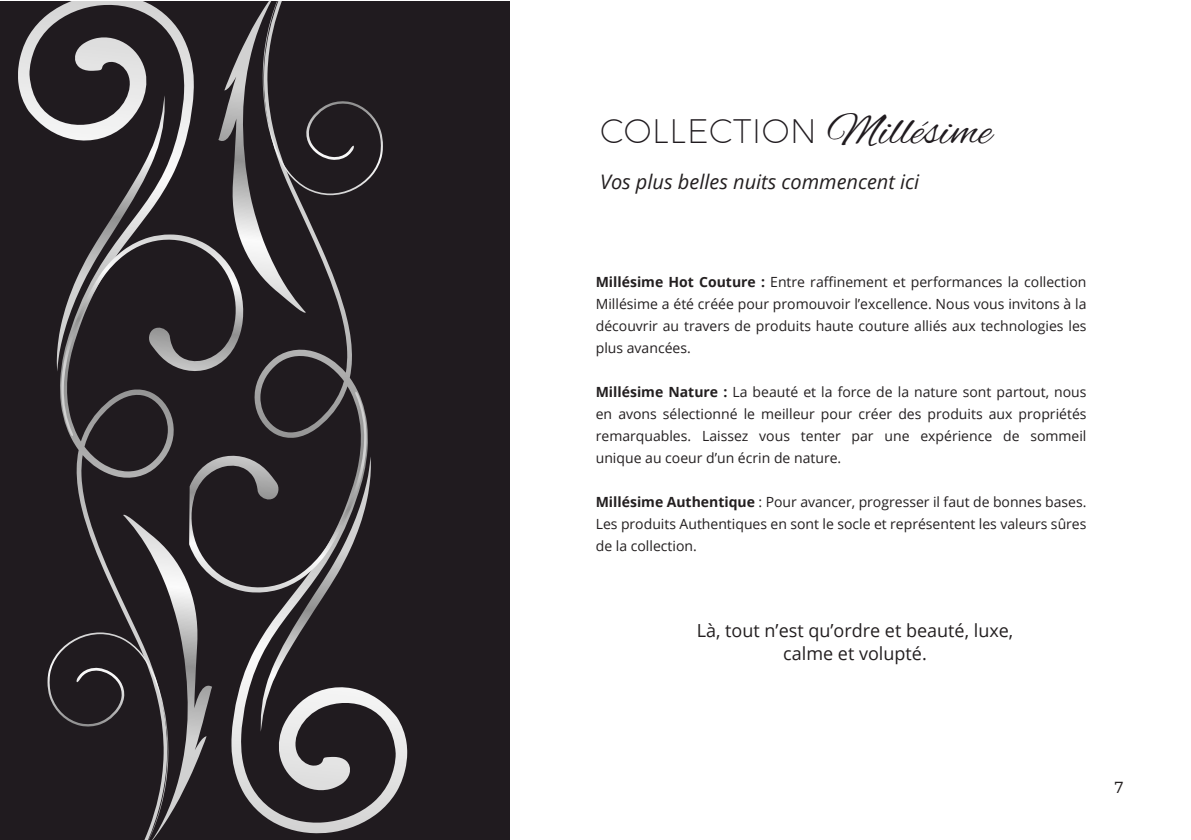
<style>
.page{position:relative;width:1191px;height:840px;background:#fff}
.page>*{position:absolute;margin:0;border:0;box-sizing:border-box;transform-origin:0 0}
.t1{font:200 34px "Montserrat";letter-spacing:.01em;color:#201b1f}
.t2{font:italic 20px "Open Sans";color:#231f20}
.t3{font:18px/22px "Open Sans";color:#231f20;text-align:center}
.t4{font:300 16px "Montserrat";color:#231f20}
.t5{font:14px/22px "Open Sans";color:#231f20;text-align:justify}
.s1{font-family:"Alex Brush";font-weight:400;font-size:46px}
.s2{font-weight:700}
</style>
<div class="page">
<div style="left:0;top:1px;width:510px;height:838px;background:#201b1f"></div>
<svg style="left:18px;top:14px;width:30px;height:674px"></svg>
<svg style="left:383px;top:703px;width:24px;height:106px"></svg>
<svg style="left:48px;top:1px;width:335px;height:838px"></svg>
<h1 class="t1" style="left:600px;top:110px;width:393px">COLLECTION <span class="s1">Millésime</span></h1>
<h2 class="t2" style="left:600px;top:168px;width:321px">Vos plus belles nuits commencent ici</h2>
<p class="t5" style="left:596px;top:270px;width:492px"><span class="s2">Millésime Hot Couture :</span> Entre raffinement et performances la collection Millésime a été créée pour promouvoir l’excellence. Nous vous invitons à la découvrir au travers de produits haute couture alliés aux technologies les plus avancées.</p>
<p class="t5" style="left:596px;top:380px;width:492px"><span class="s2">Millésime Nature :</span> La beauté et la force de la nature sont partout, nous en avons sélectionné le meilleur pour créer des produits aux propriétés remarquables. Laissez vous tenter par une expérience de sommeil unique au coeur d’un écrin de nature.</p>
<p class="t5" style="left:596px;top:490px;width:492px"><span class="s2">Millésime Authentique</span> : Pour avancer, progresser il faut de bonnes bases.<br>Les produits Authentiques en sont le socle et représentent les valeurs sûres de la collection.</p>
<p class="t3" style="left:697px;top:619px;width:318px">Là, tout n’est qu’ordre et beauté, luxe, calme et volupté.</p>
<p class="t4" style="left:1114px;top:777px;width:10px">7</p>
</div>
